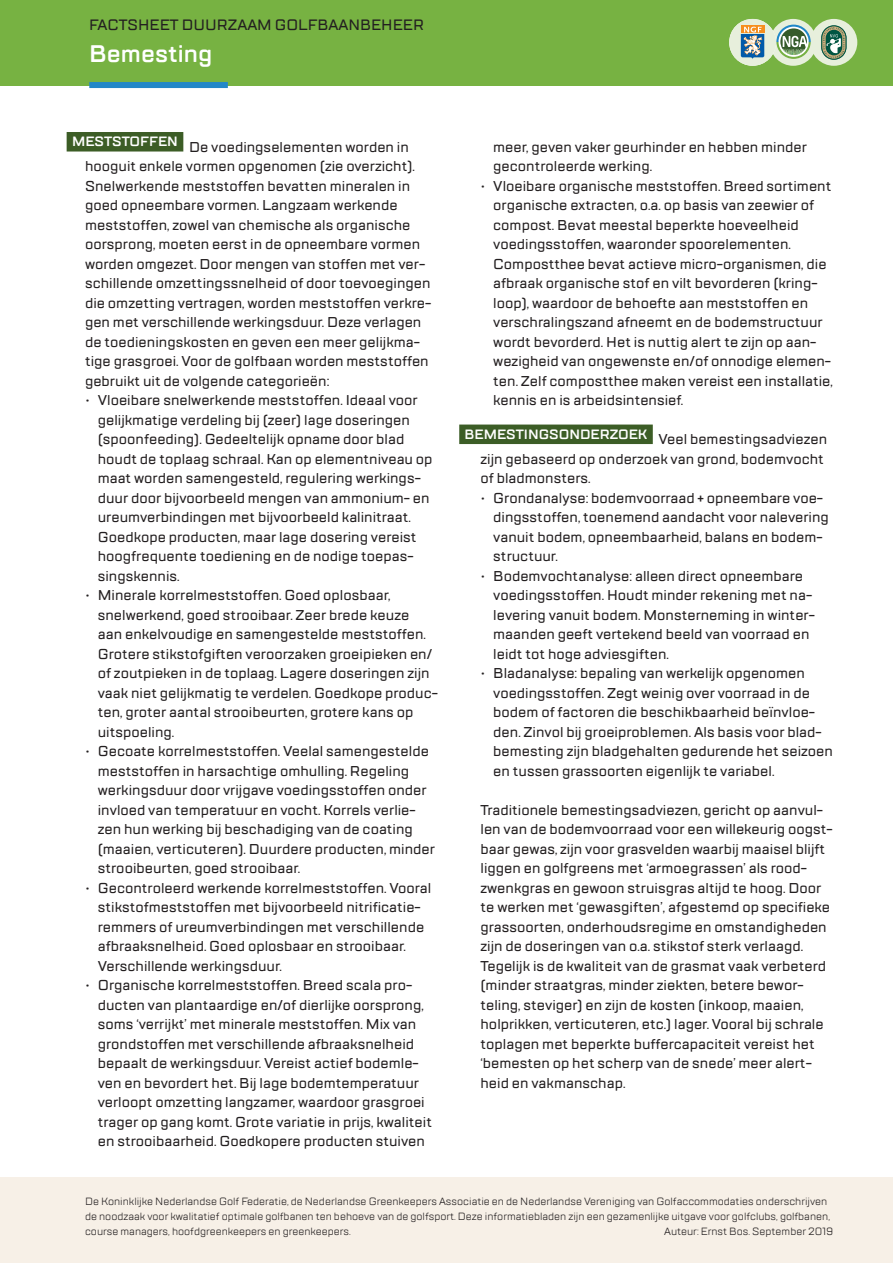
<style>
.page{position:relative;width:893px;height:1263px;background:#fff}
.page>*{position:absolute;margin:0;border:0;box-sizing:border-box;transform-origin:0 0}
.Onderwerp_sheet{font:600 24px "TT Lakes";color:#fff}
.Chapeau{font:500 15px "TT Lakes";color:#231f20}
.Broodtekst{font:500 14.25px/19.5px "TT Lakes";color:#231f20}
.t1{font:10.5px/15px "TT Lakes";color:#231f20}
</style>
<div class="page">
<div style="left:67px;top:132px;width:116px;height:20px;background:#3c5d26"></div>
<div style="left:459px;top:425px;width:194px;height:19px;background:#3c5d26"></div>
<div style="left:0;top:0;width:893px;height:85px;background:#77b242"></div>
<div style="left:810px;top:19px;width:47px;height:47px;background:#e7efdc;border-radius:50%"></div>
<div style="left:821px;top:25px;width:25px;height:35px;border:1px solid #005542;border-radius:12px"></div>
<div style="left:822px;top:26px;width:24px;height:33px;border:1px solid #005542;border-radius:12px"></div>
<svg style="left:823px;top:27px;width:22px;height:31px"></svg>
<div style="left:770px;top:19px;width:47px;height:47px;background:#e7efdc;border-radius:50%"></div>
<svg style="left:776px;top:25px;width:35px;height:34px"></svg>
<div style="left:729px;top:19px;width:47px;height:47px;background:#e7efdc;border-radius:23px"></div>
<svg style="left:741px;top:26px;width:23px;height:1px"></svg>
<svg style="left:741px;top:27px;width:23px;height:32px"></svg>
<div style="left:89px;top:82px;width:139px;height:6px;background:#2287c8"></div>
<div style="left:0;top:1178px;width:893px;height:85px;background:#f7f0e7"></div>
<p class="Chapeau" style="left:89px;top:15px;width:336px">FACTSHEET DUURZAAM GOLFBAANBEHEER</p>
<p class="Onderwerp_sheet" style="left:89px;top:38px;width:124px">Bemesting</p>
<p class="Broodtekst" style="left:85px;top:137px;width:348px;text-indent:-13px"><sup>MESTSTOFFEN</sup> De voedingselementen worden in hooguit enkele vormen opgenomen (zie overzicht).<br>Snelwerkende meststoffen bevatten mineralen in goed opneembare vormen. Langzaam werkende meststoffen, zowel van chemische als organische oorsprong, moeten eerst in de opneembare vormen worden omgezet. Door mengen van stoffen met ver&shy;schillende omzettingssnelheid of door toevoegingen die omzetting vertragen, worden meststoffen verkre&shy;gen met verschillende werkingsduur. Deze verlagen de toedieningskosten en geven een meer gelijkma&shy;tige grasgroei. Voor de golfbaan worden meststoffen gebruikt uit de volgende categorieën:</p>
<p class="Broodtekst" style="left:98px;top:390px;width:336px;text-indent:-13px">• Vloeibare snelwerkende meststoffen. Ideaal voor gelijkmatige verdeling bij (zeer) lage doseringen (spoonfeeding). Gedeeltelijk opname door blad houdt de toplaag schraal. Kan op elementniveau op maat worden samengesteld, regulering werkings&shy;duur door bijvoorbeeld mengen van ammonium- en ureumverbindingen met bijvoorbeeld kalinitraat.<br>Goedkope producten, maar lage dosering vereist hoogfrequente toediening en de nodige toepas&shy;singskennis.</p>
<p class="Broodtekst" style="left:98px;top:585px;width:342px;text-indent:-13px">• Minerale korrelmeststoffen. Goed oplosbaar, snelwerkend, goed strooibaar. Zeer brede keuze<br>aan enkelvoudige en samengestelde meststoffen.<br>Grotere stikstofgiften veroorzaken groeipieken en/ of zoutpieken in de toplaag. Lagere doseringen zijn vaak niet gelijkmatig te verdelen. Goedkope produc&shy;ten, groter aantal strooibeurten, grotere kans op uitspoeling.</p>
<p class="Broodtekst" style="left:98px;top:741px;width:339px;text-indent:-13px">• Gecoate korrelmeststoffen. Veelal samengestelde meststoffen in harsachtige omhulling. Regeling werkingsduur door vrijgave voedingsstoffen onder invloed van temperatuur en vocht. Korrels verlie&shy;zen hun werking bij beschadiging van de coating (maaien, verticuteren). Duurdere producten, minder strooibeurten, goed strooibaar.</p>
<p class="Broodtekst" style="left:98px;top:878px;width:335px;text-indent:-13px">• Gecontroleerd werkende korrelmeststoffen. Vooral stikstofmeststoffen met bijvoorbeeld nitrificatie&shy;remmers of ureumverbindingen met verschillende afbraaksnelheid. Goed oplosbaar en strooibaar.<br>Verschillende werkingsduur.</p>
<p class="Broodtekst" style="left:98px;top:975px;width:336px;text-indent:-13px">• Organische korrelmeststoffen. Breed scala pro&shy;ducten van plantaardige en/of dierlijke oorsprong, soms ‘verrijkt’ met minerale meststoffen. Mix van grondstoffen met verschillende afbraaksnelheid bepaalt de werkingsduur. Vereist actief bodemle&shy;ven en bevordert het. Bij lage bodemtemperatuur verloopt omzetting langzamer, waardoor grasgroei trager op gang komt. Grote variatie in prijs, kwaliteit en strooibaarheid. Goedkopere producten stuiven</p>
<p class="Broodtekst" style="left:493px;top:137px;width:315px">meer, geven vaker geurhinder en hebben minder gecontroleerde werking.</p>
<p class="Broodtekst" style="left:493px;top:176px;width:341px;text-indent:-13px">• Vloeibare organische meststoffen. Breed sortiment organische extracten, o.a. op basis van zeewier of compost. Bevat meestal beperkte hoeveelheid voedingsstoffen, waaronder spoorelementen.<br>Compostthee bevat actieve micro-organismen, die afbraak organische stof en vilt bevorderen (kring&shy;loop), waardoor de behoefte aan meststoffen en verschralingszand afneemt en de bodemstructuur wordt bevorderd. Het is nuttig alert te zijn op aan&shy;wezigheid van ongewenste en/of onnodige elemen&shy;ten. Zelf compostthee maken vereist een installatie, kennis en is arbeidsintensief.</p>
<p class="Broodtekst" style="left:480px;top:429px;width:348px;text-indent:-16px"><sup>BEMESTINGSONDERZOEK</sup> Veel bemestingsadviezen zijn gebaseerd op onderzoek van grond, bodemvocht of bladmonsters.</p>
<p class="Broodtekst" style="left:493px;top:488px;width:337px;text-indent:-13px">• Grondanalyse: bodemvoorraad + opneembare voe&shy;dingsstoffen, toenemend aandacht voor nalevering vanuit bodem, opneembaarheid, balans en bodem&shy;structuur.</p>
<p class="Broodtekst" style="left:493px;top:566px;width:323px;text-indent:-13px">• Bodemvochtanalyse: alleen direct opneembare voedingsstoffen. Houdt minder rekening met na&shy;levering vanuit bodem. Monsterneming in winter&shy;maanden geeft vertekend beeld van voorraad en leidt tot hoge adviesgiften.</p>
<p class="Broodtekst" style="left:493px;top:663px;width:341px;text-indent:-13px">• Bladanalyse: bepaling van werkelijk opgenomen voedingsstoffen. Zegt weinig over voorraad in de bodem of factoren die beschikbaarheid beïnvloe&shy;den. Zinvol bij groeiproblemen. Als basis voor blad&shy;bemesting zijn bladgehalten gedurende het seizoen en tussen grassoorten eigenlijk te variabel.</p>
<p class="Broodtekst" style="left:480px;top:800px;width:354px">Traditionele bemestingsadviezen, gericht op aanvul&shy;len van de bodemvoorraad voor een willekeurig oogst&shy;baar gewas, zijn voor grasvelden waarbij maaisel blijft liggen en golfgreens met ‘armoegrassen’ als rood&shy;zwenkgras en gewoon struisgras altijd te hoog. Door te werken met ‘gewasgiften’, afgestemd op specifieke grassoorten, onderhoudsregime en omstandigheden zijn de doseringen van o.a. stikstof sterk verlaagd.<br>Tegelijk is de kwaliteit van de grasmat vaak verbeterd (minder straatgras, minder ziekten, betere bewor&shy;teling, steviger) en zijn de kosten (inkoop, maaien, holprikken, verticuteren, etc.) lager. Vooral bij schrale toplagen met beperkte buffercapaciteit vereist het ‘bemesten op het scherp van de snede’ meer alert&shy;heid en vakmanschap.</p>
<p class="t1" style="left:85px;top:1194px;width:746px">De Koninklijke Nederlandse Golf Federatie, de Nederlandse Greenkeepers Associatie en de Nederlandse Vereniging van Golfaccommodaties onderschrijven de noodzaak voor kwalitatief optimale golfbanen ten behoeve van de golfsport. Deze informatiebladen zijn een gezamenlijke uitgave voor golfclubs, golfbanen, course managers, hoofdgreenkeepers en greenkeepers.</p>
<p class="t1" style="left:664px;top:1224px;width:171px">Auteur: Ernst Bos. September 2019</p>
</div>
